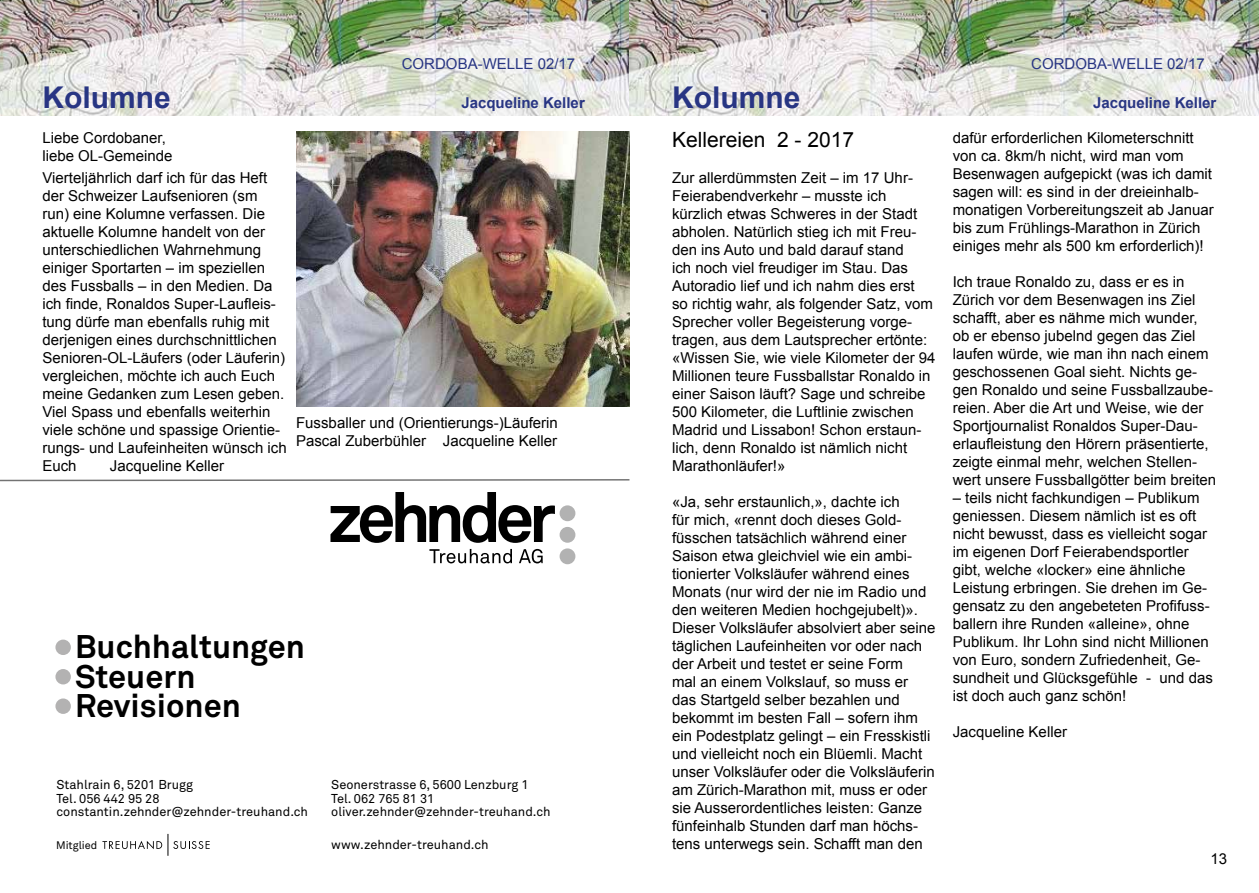
<style>
.page{position:relative;width:1259px;height:893px;background:#fff}
.page>*{position:absolute;margin:0;border:0;box-sizing:border-box;transform-origin:0 0}
.t1{font:700 32.4px/29.4px "Akkurat";color:#000}
.t2{font:700 30px "Arial";color:#283583}
.t3{font:21px "Arial";color:#000}
.t4{font:15px/18px "Arial";color:#000}
.t5{font:15px "Arial";color:#283583}
.t6{font:700 15px "Arial";color:#283583}
.t7{font:12.75px/13.5px "Akkurat";color:#000}
.t8{font:10.95px "Akkurat";color:#000}
</style>
<div class="page">
<img style="left:0;top:0;width:1259px;height:116px">
<img style="left:296px;top:132px;width:333px;height:274px">
<svg style="left:330px;top:492px;width:225px;height:51px"></svg>
<div style="left:559px;top:505px;width:16px;height:16px;background:#b2b2b2;border-radius:50%"></div>
<div style="left:559px;top:527px;width:16px;height:16px;background:#b2b2b2;border-radius:50%"></div>
<div style="left:559px;top:548px;width:16px;height:16px;background:#b2b2b2;border-radius:50%"></div>
<svg style="left:429px;top:549px;width:83px;height:14px"></svg>
<svg style="left:519px;top:549px;width:23px;height:14px"></svg>
<div style="left:55px;top:640px;width:16px;height:15px;background:#b3b2b2;border-radius:50%"></div>
<div style="left:55px;top:669px;width:16px;height:15px;background:#b3b2b2;border-radius:50%"></div>
<div style="left:55px;top:698px;width:16px;height:16px;background:#b3b2b2;border-radius:50%"></div>
<svg style="left:102px;top:841px;width:60px;height:8px"></svg>
<svg style="left:168px;top:834px;width:42px;height:22px"></svg>
<svg style="left:0;top:479px;width:630px;height:3px"></svg>
<p class="t5" style="left:402px;top:54px;width:175px">CORDOBA-WELLE 02/17</p>
<p class="t5" style="left:1031px;top:54px;width:175px">CORDOBA-WELLE 02/17</p>
<h2 class="t2" style="left:42px;top:77px;width:130px">Kolumne</h2>
<p class="t6" style="left:461px;top:92px;width:125px">Jacqueline Keller</p>
<p class="t4" style="left:42px;top:129px;width:132px">Liebe Cordobaner, liebe OL-Gemeinde</p>
<p class="t4" style="left:42px;top:169px;width:246px">Vierteljährlich darf ich für das Heft der Schweizer Laufsenioren (sm run) eine Kolumne verfassen. Die aktuelle Kolumne handelt von der unterschiedlichen Wahrnehmung einiger Sportarten – im speziellen des Fussballs – in den Medien. Da ich finde, Ronaldos Super-Laufleis&shy;tung dürfe man ebenfalls ruhig mit derjenigen eines durchschnittlichen Senioren-OL-Läufers (oder Läuferin) vergleichen, möchte ich auch Euch meine Gedanken zum Lesen geben.<br>Viel Spass und ebenfalls weiterhin viele schöne und spassige Orientie&shy;rungs- und Laufeinheiten wünsch ich Euch</p>
<p class="t4" style="left:296px;top:414px;width:263px">Fussballer und (Orientierungs-)Läuferin<br>Pascal Zuberbühler Jacqueline Keller</p>
<p class="t4" style="left:110px;top:457px;width:116px">Jacqueline Keller</p>
<h1 class="t1" style="left:75px;top:632px;width:231px">Buchhaltungen<br>Steuern<br>Revisionen</h1>
<p class="t7" style="left:57px;top:778px;width:253px">Stahlrain 6, 5201 Brugg<br>Tel. 056 442 95 28 constantin.zehnder@zehnder-treuhand.ch</p>
<p class="t8" style="left:56px;top:838px;width:43px">Mitglied</p>
<p class="t7" style="left:331px;top:778px;width:221px">Seonerstrasse 6, 5600 Lenzburg 1<br>Tel. 062 765 81 31 oliver.zehnder@zehnder-treuhand.ch</p>
<p class="t7" style="left:331px;top:838px;width:159px">www.zehnder-treuhand.ch</p>
<h2 class="t2" style="left:672px;top:77px;width:130px">Kolumne</h2>
<p class="t6" style="left:1093px;top:93px;width:125px">Jacqueline Keller</p>
<h3 class="t3" style="left:672px;top:126px;width:184px">Kellereien 2 - 2017</h3>
<p class="t4" style="left:672px;top:169px;width:265px">Zur allerdümmsten Zeit – im 17 Uhr-Feierabendverkehr – musste ich kürzlich etwas Schweres in der Stadt abholen. Natürlich stieg ich mit Freu&shy;den ins Auto und bald darauf stand<br>ich noch viel freudiger im Stau. Das Autoradio lief und ich nahm dies erst<br>so richtig wahr, als folgender Satz, vom Sprecher voller Begeisterung vorge&shy;tragen, aus dem Lautsprecher ertönte: «Wissen Sie, wie viele Kilometer der 94<br>Millionen teure Fussballstar Ronaldo in einer Saison läuft? Sage und schreibe 500 Kilometer, die Luftlinie zwischen Madrid und Lissabon! Schon erstaun&shy;lich, denn Ronaldo ist nämlich nicht Marathonläufer!»</p>
<p class="t4" style="left:672px;top:493px;width:265px">«Ja, sehr erstaunlich,», dachte ich<br>für mich, «rennt doch dieses Gold&shy;füsschen tatsächlich während einer Saison etwa gleichviel wie ein ambi&shy;tionierter Volksläufer während eines Monats (nur wird der nie im Radio und den weiteren Medien hochgejubelt)».<br>Dieser Volksläufer absolviert aber seine täglichen Laufeinheiten vor oder nach der Arbeit und testet er seine Form<br>mal an einem Volkslauf, so muss er das Startgeld selber bezahlen und bekommt im besten Fall – sofern ihm ein Podestplatz gelingt – ein Fresskistli und vielleicht noch ein Blüemli. Macht unser Volksläufer oder die Volksläuferin am Zürich-Marathon mit, muss er oder sie Ausserordentliches leisten: Ganze fünfeinhalb Stunden darf man höchs&shy;tens unterwegs sein. Schafft man den</p>
<p class="t4" style="left:952px;top:129px;width:262px">dafür erforderlichen Kilometerschnitt von ca. 8km/h nicht, wird man vom Besenwagen aufgepickt (was ich damit sagen will: es sind in der dreieinhalb&shy;monatigen Vorbereitungszeit ab Januar bis zum Frühlings-Marathon in Zürich einiges mehr als 500 km erforderlich)!</p>
<p class="t4" style="left:952px;top:273px;width:265px">Ich traue Ronaldo zu, dass er es in Zürich vor dem Besenwagen ins Ziel schafft, aber es nähme mich wunder, ob er ebenso jubelnd gegen das Ziel laufen würde, wie man ihn nach einem geschossenen Goal sieht. Nichts ge&shy;gen Ronaldo und seine Fussballzaube&shy;reien. Aber die Art und Weise, wie der Sportjournalist Ronaldos Super-Dau&shy;erlaufleistung den Hörern präsentierte, zeigte einmal mehr, welchen Stellen&shy;wert unsere Fussballgötter beim breiten</p>
<p class="t4" style="left:952px;top:489px;width:262px">– teils nicht fachkundigen – Publikum geniessen. Diesem nämlich ist es oft nicht bewusst, dass es vielleicht sogar im eigenen Dorf Feierabendsportler gibt, welche «locker» eine ähnliche Leistung erbringen. Sie drehen im Ge&shy;gensatz zu den angebeteten Profifuss&shy;ballern ihre Runden «alleine», ohne Publikum. Ihr Lohn sind nicht Millionen von Euro, sondern Zufriedenheit, Ge&shy;sundheit und Glücksgefühle - und das ist doch auch ganz schön!</p>
<p class="t4" style="left:952px;top:723px;width:116px">Jacqueline Keller</p>
<p class="t4" style="left:1210px;top:849px;width:18px">13</p>
</div>
